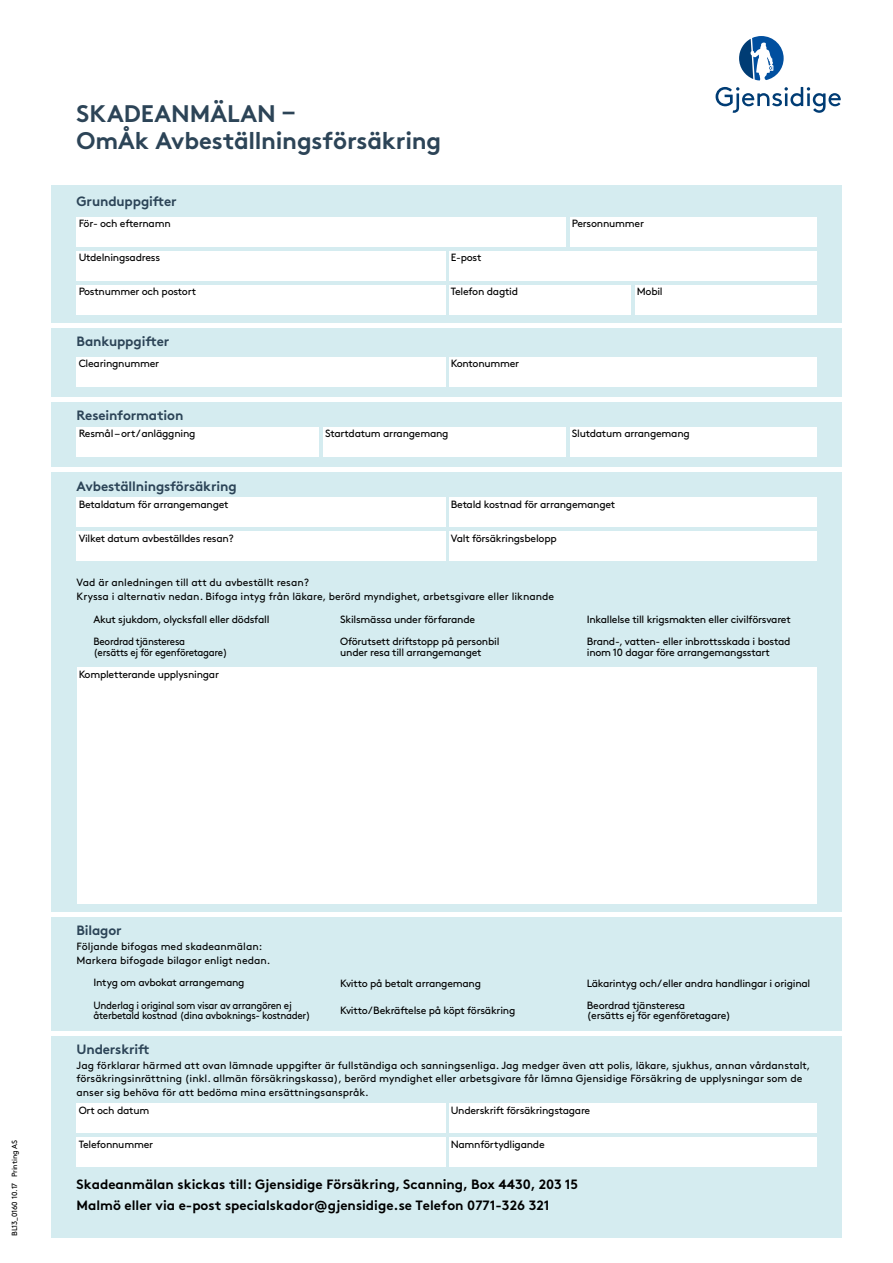
<style>
.page{position:relative;width:893px;height:1263px;background:#fff}
.page>*{position:absolute;margin:0;border:0;box-sizing:border-box;transform-origin:0 0}
.t1{font:24px/27px "Gjen Brown OT Bold Alt";letter-spacing:-.005em;color:#2c4457}
.t2{font:700 13.5px/20.9px "Gjen Brown OT";color:#000}
.t3{font:13.5px "Gjen Brown OT Bold Alt";letter-spacing:-.01em;color:#2c4457}
.t4{font:10.5px/10.5px "Gjen Brown OT";letter-spacing:-.025em;color:#000}
.t5{font:10.5px/13.5px "Gjen Brown OT";color:#000}
.t6{font:10.5px/10.5px "Gjen Brown OT";letter-spacing:-.025em;color:#000;scale:.94 1}
.t7{font:7.5px "Gjen Brown OT";letter-spacing:-.025em;color:#000}
</style>
<div class="page">
<div style="left:51px;top:185px;width:791px;height:1053px;background:#d5ecf0"></div>
<div style="left:570px;top:217px;width:246px;height:30px;background:#fff"></div>
<div style="left:77px;top:217px;width:489px;height:30px;background:#fff"></div>
<div style="left:77px;top:668px;width:739px;height:236px;background:#fff"></div>
<div style="left:77px;top:251px;width:369px;height:30px;background:#fff"></div>
<div style="left:77px;top:357px;width:369px;height:30px;background:#fff"></div>
<div style="left:51px;top:397px;width:791px;height:5px;background:#fff"></div>
<div style="left:51px;top:323px;width:791px;height:5px;background:#fff"></div>
<div style="left:449px;top:285px;width:181px;height:30px;background:#fff"></div>
<div style="left:635px;top:285px;width:181px;height:30px;background:#fff"></div>
<div style="left:77px;top:285px;width:369px;height:30px;background:#fff"></div>
<div style="left:449px;top:251px;width:367px;height:30px;background:#fff"></div>
<div style="left:449px;top:357px;width:367px;height:30px;background:#fff"></div>
<hr style="left:51px;top:468px;width:791px;height:4px;background:#fff">
<hr style="left:51px;top:912px;width:791px;height:4px;background:#fff">
<hr style="left:51px;top:1031px;width:791px;height:4px;background:#fff">
<div style="left:77px;top:1137px;width:369px;height:30px;background:#fff"></div>
<div style="left:77px;top:1103px;width:369px;height:30px;background:#fff"></div>
<div style="left:77px;top:427px;width:242px;height:30px;background:#fff"></div>
<div style="left:323px;top:427px;width:243px;height:30px;background:#fff"></div>
<div style="left:570px;top:427px;width:246px;height:30px;background:#fff"></div>
<div style="left:77px;top:497px;width:369px;height:30px;background:#fff"></div>
<div style="left:77px;top:531px;width:369px;height:30px;background:#fff"></div>
<div style="left:449px;top:531px;width:367px;height:30px;background:#fff"></div>
<div style="left:449px;top:1137px;width:367px;height:30px;background:#fff"></div>
<div style="left:449px;top:1103px;width:367px;height:30px;background:#fff"></div>
<div style="left:449px;top:497px;width:367px;height:30px;background:#fff"></div>
<svg style="left:716px;top:87px;width:125px;height:26px"></svg>
<svg style="left:739px;top:36px;width:45px;height:45px"></svg>
<h1 class="t1" style="left:77px;top:97px;width:366px">SKADEANMÄLAN –<br>OmÅk Avbeställningsförsäkring</h1>
<p class="t3" style="left:77px;top:190px;width:102px">Grunduppgifter</p>
<p class="t4" style="left:79px;top:217px;width:94px">För- och efternamn</p>
<p class="t4" style="left:572px;top:217px;width:74px">Personnummer</p>
<p class="t4" style="left:79px;top:251px;width:83px">Utdelningsadress</p>
<p class="t4" style="left:451px;top:251px;width:32px">E-post</p>
<p class="t4" style="left:79px;top:285px;width:119px">Postnummer och postort</p>
<p class="t4" style="left:451px;top:285px;width:69px">Telefon dagtid</p>
<p class="t4" style="left:637px;top:285px;width:27px">Mobil</p>
<p class="t3" style="left:77px;top:330px;width:94px">Bankuppgifter</p>
<p class="t4" style="left:79px;top:357px;width:82px">Clearingnummer</p>
<p class="t3" style="left:77px;top:405px;width:108px">Reseinformation</p>
<p class="t4" style="left:451px;top:357px;width:70px">Kontonummer</p>
<p class="t4" style="left:79px;top:428px;width:118px">Resmål – ort / anläggning</p>
<p class="t4" style="left:325px;top:428px;width:125px">Startdatum arrangemang</p>
<p class="t4" style="left:572px;top:428px;width:119px">Slutdatum arrangemang</p>
<p class="t3" style="left:77px;top:475px;width:162px">Avbeställningsförsäkring</p>
<p class="t4" style="left:79px;top:498px;width:152px">Betaldatum för arrangemanget</p>
<p class="t4" style="left:79px;top:532px;width:157px">Vilket datum avbeställdes resan?</p>
<p class="t4" style="left:451px;top:532px;width:108px">Valt försäkringsbelopp</p>
<p class="t4" style="left:451px;top:498px;width:166px">Betald kostnad för arrangemanget</p>
<p class="t5" style="left:77px;top:575px;width:479px;line-height:14px">Vad är anledningen till att du avbeställt resan?<br>Kryssa i alternativ nedan. Bifoga intyg från läkare, berörd myndighet, arbetsgivare eller liknande</p>
<p class="t4" style="left:94px;top:613px;width:177px">Akut sjukdom, olycksfall eller dödsfall</p>
<p class="t6" style="left:94px;top:635px;width:144px">Beordrad tjänsteresa<br>(ersätts ej för egenföretagare)</p>
<p class="t4" style="left:79px;top:668px;width:142px">Kompletterande upplysningar</p>
<p class="t4" style="left:340px;top:613px;width:136px">Skilsmässa under förfarande</p>
<p class="t4" style="left:340px;top:635px;width:161px">Oförutsett driftstopp på personbil under resa till arrangemanget</p>
<p class="t4" style="left:587px;top:613px;width:205px">Inkallelse till krigsmakten eller civilförsvaret</p>
<p class="t4" style="left:587px;top:635px;width:205px">Brand-, vatten- eller inbrottsskada i bostad inom 10 dagar före arrangemangsstart</p>
<p class="t7" style="left:9px;top:1236px;width:97px;rotate:-90deg">BL13_0160 10.17 Printing AS</p>
<p class="t3" style="left:77px;top:919px;width:47px">Bilagor</p>
<p class="t5" style="left:77px;top:938px;width:195px;line-height:14px">Följande bifogas med skadeanmälan:<br>Markera bifogade bilagor enligt nedan.</p>
<p class="t4" style="left:94px;top:976px;width:153px">Intyg om avbokat arrangemang</p>
<p class="t6" style="left:94px;top:999px;width:232px">Underlag i original som visar av arrangören ej återbetald kostnad (dina avboknings- kostnader)</p>
<p class="t3" style="left:77px;top:1038px;width:75px">Underskrift</p>
<p class="t4" style="left:340px;top:977px;width:142px">Kvitto på betalt arrangemang</p>
<p class="t4" style="left:340px;top:1004px;width:177px">Kvitto/ Bekräftelse på köpt försäkring</p>
<p class="t4" style="left:587px;top:977px;width:225px">Läkarintyg och/ eller andra handlingar i original</p>
<p class="t4" style="left:587px;top:999px;width:145px">Beordrad tjänsteresa<br>(ersätts ej för egenföretagare)</p>
<p class="t5" style="left:77px;top:1057px;width:735px">Jag förklarar härmed att ovan lämnade uppgifter är fullständiga och sanningsenliga. Jag medger även att polis, läkare, sjukhus, annan vårdanstalt, försäkringsinrättning (inkl. allmän försäkringskassa), berörd myndighet eller arbetsgivare får lämna Gjensidige Försäkring de upplysningar som de anser sig behöva för att bedöma mina ersättningsanspråk.</p>
<p class="t4" style="left:79px;top:1104px;width:72px">Ort och datum</p>
<p class="t4" style="left:79px;top:1138px;width:76px">Telefonnummer</p>
<p class="t4" style="left:451px;top:1104px;width:141px">Underskrift försäkringstagare</p>
<p class="t4" style="left:451px;top:1138px;width:95px">Namnförtydligande</p>
<p class="t2" style="left:77px;top:1173px;width:503px">Skadeanmälan skickas till: Gjensidige Försäkring, Scanning, Box 4430, 203 15<br>Malmö eller via e-post specialskador@gjensidige.se Telefon 0771-326 321</p>
</div>
